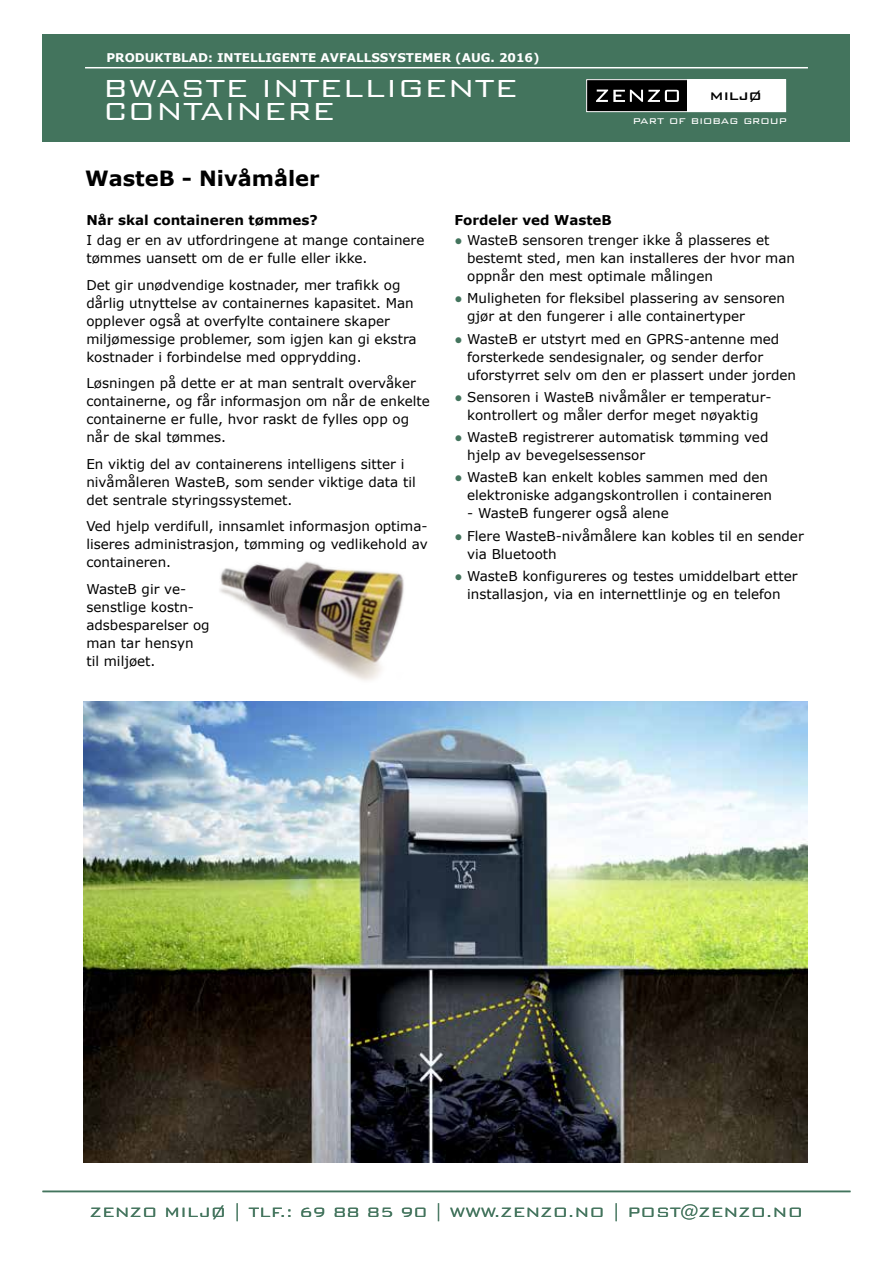
<style>
.page{position:relative;width:893px;height:1263px;background:#fff}
.page>*{position:absolute;margin:0;border:0;box-sizing:border-box;transform-origin:0 0}
.t1{font:300 33px "Bank Gothic BT";color:#fff}
.t2{font:700 21px "Verdana";color:#000}
.t3{font:300 18px "Bank Gothic BT";color:#43745d}
.t4{font:500 18px "Bank Gothic BT";color:#000}
.t5{font:13.5px/18px "Verdana";color:#000}
.t6{font:700 13.5px "Verdana";color:#000}
.t7{font:300 13.5px "Bank Gothic BT";color:#fff}
.t8{font:700 12px "Verdana";color:#fff}
.s1{color:#43745d}
</style>
<div class="page">
<hr style="left:43px;top:1191px;width:807px;height:1px;background:#43745d">
<div style="left:43px;top:34px;width:807px;height:107px;background:#43745d"></div>
<div style="left:686px;top:80px;width:100px;height:32px;background:#fff"></div>
<div style="left:587px;top:80px;width:100px;height:32px;background:#000"></div>
<svg style="left:596px;top:90px;width:83px;height:12px"></svg>
<div style="left:586px;top:79px;width:200px;height:33px;border:1px solid #fff"></div>
<hr style="left:85px;top:67px;width:723px;height:1px;background:#fff">
<img style="left:220px;top:561px;width:184px;height:120px">
<img style="left:84px;top:702px;width:724px;height:461px">
<p class="t8" style="left:107px;top:49px;width:435px">PRODUKTBLAD: INTELLIGENTE AVFALLSSYSTEMER (AUG. 2016)</p>
<h1 class="t1" style="left:103px;top:71px;width:416px">BWASTE INTELLIGENTE</h1>
<h1 class="t1" style="left:103px;top:93px;width:234px">CONTAINERE</h1>
<h2 class="t2" style="left:85px;top:164px;width:236px">WasteB - Nivåmåler</h2>
<h3 class="t4" style="left:710px;top:85px;width:53px">miljø</h3>
<p class="t7" style="left:633px;top:113px;width:156px">part of biobag group</p>
<p class="t6" style="left:86px;top:210px;width:233px">Når skal containeren tømmes?</p>
<p class="t5" style="left:86px;top:231px;width:340px">I dag er en av utfordringene at mange containere tømmes uansett om de er fulle eller ikke.</p>
<p class="t5" style="left:86px;top:276px;width:332px">Det gir unødvendige kostnader, mer trafikk og dårlig utnyttelse av containernes kapasitet. Man opplever også at overfylte containere skaper miljømessige problemer, som igjen kan gi ekstra kostnader i forbindelse med opprydding.</p>
<p class="t5" style="left:86px;top:374px;width:345px">Løsningen på dette er at man sentralt overvåker containerne, og får informasjon om når de enkelte containerne er fulle, hvor raskt de fylles opp og når de skal tømmes.</p>
<p class="t5" style="left:86px;top:454px;width:331px">En viktig del av containerens intelligens sitter i nivåmåleren WasteB, som sender viktige data til det sentrale styringssystemet.</p>
<p class="t5" style="left:86px;top:517px;width:343px;text-align:justify">Ved hjelp verdifull, innsamlet informasjon optima&shy;liseres administrasjon, tømming og vedlikehold av containeren.</p>
<p class="t5" style="left:86px;top:579px;width:125px">WasteB gir ve&shy;senstlige kostn&shy;adsbesparelser og man tar hensyn til miljøet.</p>
<p class="t6" style="left:454px;top:210px;width:159px">Fordeler ved WasteB</p>
<p class="t5" style="left:467px;top:231px;width:329px;text-indent:-13px"><span class="s1">●</span> WasteB sensoren trenger ikke å plasseres et bestemt sted, men kan installeres der hvor man oppnår den mest optimale målingen</p>
<p class="t5" style="left:467px;top:289px;width:320px;text-indent:-13px"><span class="s1">●</span> Muligheten for fleksibel plassering av sensoren gjør at den fungerer i alle containertyper</p>
<p class="t5" style="left:467px;top:329px;width:330px;text-indent:-13px"><span class="s1">●</span> WasteB er utstyrt med en GPRS-antenne med forsterkede sendesignaler, og sender derfor uforstyrret selv om den er plassert under jorden</p>
<p class="t5" style="left:454px;top:388px;width:319px;text-align:center"><span class="s1">●</span> Sensoren i WasteB nivåmåler er temperatur&shy;kontrollert og måler derfor meget nøyaktig</p>
<p class="t5" style="left:467px;top:428px;width:303px;text-indent:-13px"><span class="s1">●</span> WasteB registrerer automatisk tømming ved hjelp av bevegelsessensor</p>
<p class="t5" style="left:454px;top:468px;width:319px;text-align:right"><span class="s1">●</span> WasteB kan enkelt kobles sammen med den elektroniske adgangskontrollen i containeren</p>
<p class="t5" style="left:467px;top:504px;width:203px">- WasteB fungerer også alene</p>
<p class="t5" style="left:467px;top:526px;width:338px;text-indent:-13px"><span class="s1">●</span> Flere WasteB-nivåmålere kan kobles til en sender via Bluetooth</p>
<p class="t5" style="left:454px;top:567px;width:345px;text-align:center"><span class="s1">●</span> WasteB konfigureres og testes umiddelbart etter installasjon, via en internettlinje og en telefon</p>
<h3 class="t3" style="left:90px;top:1202px;width:715px">ZENZO MILJØ | TLF.: 69 88 85 90 | WWW.ZENZO.NO | POST@ZENZO.NO</h3>
</div>
